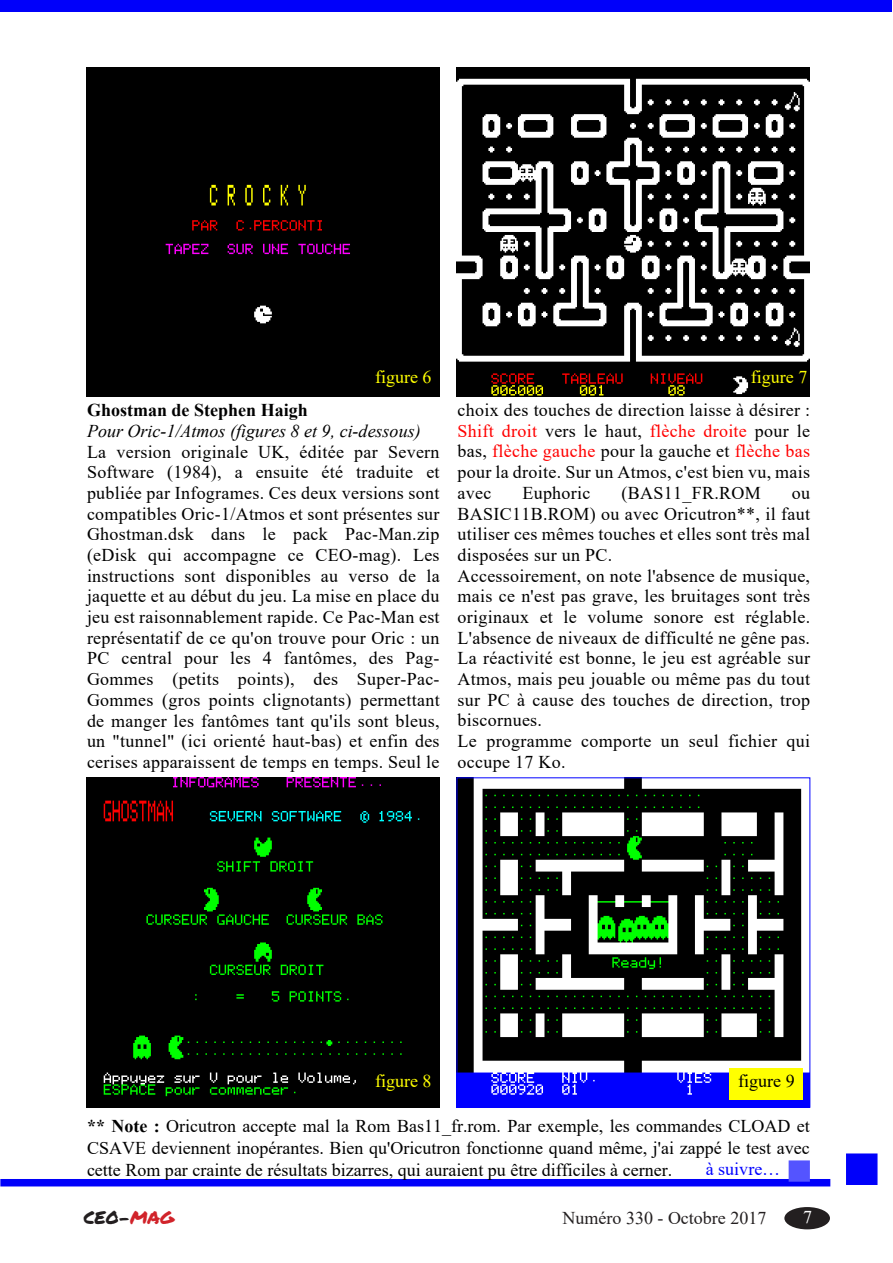
<style>
.page{position:relative;width:893px;height:1263px;background:#fff}
.page>*{position:absolute;margin:0;border:0;box-sizing:border-box;transform-origin:0 0}
.t1{font:18px/20.7px "Times New Roman";letter-spacing:.015em;color:#000}
.t2{font:18px "Times New Roman";color:#231f20}
.t3{font:18px "Times New Roman";color:#ff0}
.t4{font:18px "Times New Roman";color:#00f}
.t5{font:18px "Permanent Marker";letter-spacing:-.005em;color:#231f20}
.t6{font:18px "Times New Roman";color:#fff}
.s1{font-weight:700}
.s2{font-style:italic}
.s3{color:#f00}
.s4{color:#d1232a}
</style>
<div class="page">
<div style="left:784px;top:1207px;width:46px;height:22px;background:#231f20;border-radius:50%"></div>
<div style="left:0;top:0;width:891px;height:11px;background:#0000fa"></div>
<div style="left:0;top:1179px;width:830px;height:7px;background:#0000fa"></div>
<div style="left:846px;top:1153px;width:31px;height:32px;background:#0000fa"></div>
<div style="left:87px;top:68px;width:353px;height:329px;background:#000"></div>
<img style="left:457px;top:68px;width:353px;height:329px">
<img style="left:87px;top:778px;width:353px;height:329px">
<img style="left:459px;top:779px;width:349px;height:326px">
<div style="left:457px;top:777px;width:353px;height:330px;border:1px solid #00f"></div>
<div style="left:730px;top:1069px;width:73px;height:31px;background:#ff0"></div>
<div style="left:789px;top:1161px;width:20px;height:20px;background:#5454ff"></div>
<div style="left:789px;top:1160px;width:21px;height:22px;border:2px solid #5454ff"></div>
<p class="t3" style="left:375px;top:364px;width:58px">figure 6</p>
<p class="t3" style="left:751px;top:364px;width:58px">figure 7</p>
<p class="t1" style="left:87px;top:399px;width:354px"><span class="s1">Ghostman de Stephen Haigh<br></span><span class="s2">Pour Oric-1/Atmos (figures 8 et 9, ci-dessous)<br></span>La version originale UK, éditée par Severn Software (1984), a ensuite été traduite et publiée par Infogrames. Ces deux versions sont compatibles Oric-1/Atmos et sont présentes sur Ghostman.dsk dans le pack Pac-Man.zip (eDisk qui accompagne ce CEO-mag). Les instructions sont disponibles au verso de la jaquette et au début du jeu. La mise en place du jeu est raisonnablement rapide. Ce Pac-Man est représentatif de ce qu'on trouve pour Oric : un PC central pour les 4 fantômes, des Pag-Gommes (petits points), des Super-Pac-Gommes (gros points clignotants) permettant de manger les fantômes tant qu'ils sont bleus, un "tunnel" (ici orienté haut-bas) et enfin des cerises apparaissent de temps en temps. Seul le</p>
<p class="t1" style="left:458px;top:399px;width:354px;text-align:justify">choix des touches de direction laisse à désirer :<br><span class="s3">Shift droit</span> vers le haut, <span class="s3">flèche droite</span> pour le bas, <span class="s3">flèche gauche</span> pour la gauche et <span class="s3">flèche bas </span>pour la droite. Sur un Atmos, c'est bien vu, mais avec</p>
<p class="t1" style="left:522px;top:482px;width:70px">Euphoric</p>
<p class="t1" style="left:621px;top:482px;width:141px">(BAS11_FR.ROM</p>
<p class="t1" style="left:458px;top:482px;width:354px;text-indent:334px">ou BASIC11B.ROM) ou avec Oricutron**, il faut utiliser ces mêmes touches et elles sont très mal disposées sur un PC.<br>Accessoirement, on note l'absence de musique, mais ce n'est pas grave, les bruitages sont très originaux et le volume sonore est réglable.<br>L'absence de niveaux de difficulté ne gêne pas.<br>La réactivité est bonne, le jeu est agréable sur Atmos, mais peu jouable ou même pas du tout sur PC à cause des touches de direction, trop biscornues.<br>Le programme comporte un seul fichier qui occupe 17 Ko.</p>
<p class="t3" style="left:375px;top:1068px;width:58px">figure 8</p>
<p class="t1" style="left:738px;top:1070px;width:58px">figure 9</p>
<p class="t1" style="left:87px;top:1115px;width:724px;line-height:21.8px;text-align:justify"><span class="s1">** Note :</span> Oricutron accepte mal la Rom Bas11_fr.rom. Par exemple, les commandes CLOAD et CSAVE deviennent inopérantes. Bien qu'Oricutron fonctionne quand même, j'ai zappé le test avec cette Rom par crainte de résultats bizarres, qui auraient pu être difficiles à cerner.</p>
<p class="t4" style="left:706px;top:1156px;width:76px">à suivre…</p>
<p class="t5" style="left:84px;top:1204px;width:92px">CEO-<span class="s4">MAG</span></p>
<p class="t2" style="left:562px;top:1205px;width:205px">Numéro 330 - Octobre 2017</p>
<p class="t6" style="left:803px;top:1204px;width:10px">7</p>
</div>
